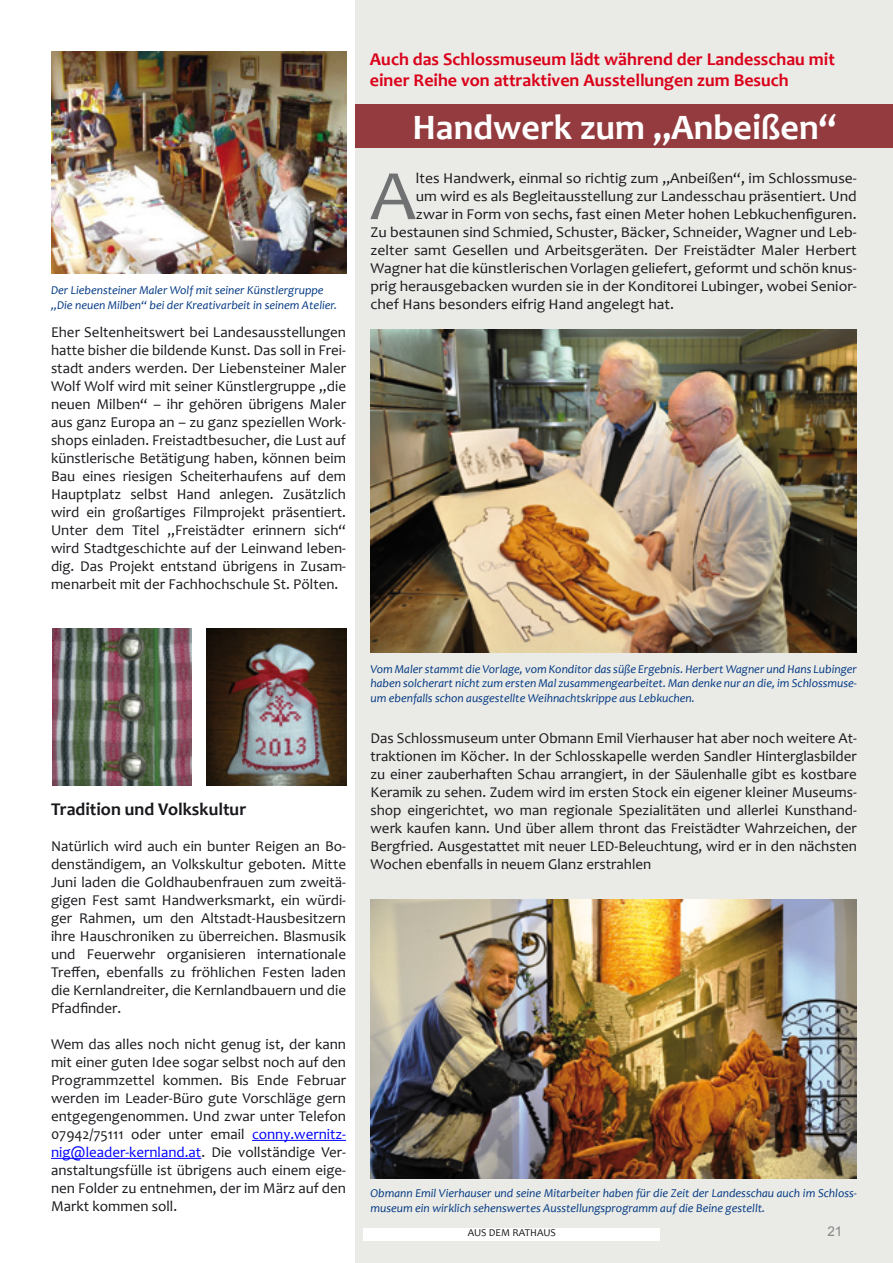
<style>
.page{position:relative;width:893px;height:1263px;background:#fff}
.page>*{position:absolute;margin:0;border:0;box-sizing:border-box;transform-origin:0 0}
.t1{font:71.7px "Candara";color:#707173;scale:1.04 1}
.t2{font:700 36px "Candara";color:#fff}
.t3{font:700 18px/21.6px "Candara";color:#da001a}
.t4{font:700 18px "Candara";color:#1a171c}
.t5{font:15px/18px "Candara";color:#1a171c;text-align:justify}
.t6{font:15px "Candara";color:#1a171c;scale:1.04 1}
.t7{font:13.5px "Arial";color:#87888a}
.t8{font:italic 12px/14.4px "Candara";color:#003883}
.t9{font:10.5px "Candara";color:#1a171c}
.s1{color:#00f}
</style>
<div class="page">
<div style="left:355px;top:0;width:538px;height:1263px;background:#eaeae6"></div>
<div style="left:355px;top:104px;width:538px;height:44px;background:#933b3e"></div>
<img style="left:51px;top:52px;width:295px;height:221px">
<img style="left:207px;top:628px;width:139px;height:158px">
<img style="left:52px;top:628px;width:139px;height:158px">
<hr style="left:252px;top:1140px;width:94px;height:1px;background:#00f">
<hr style="left:51px;top:1158px;width:150px;height:1px;background:#00f">
<img style="left:370px;top:330px;width:487px;height:322px">
<img style="left:370px;top:899px;width:487px;height:280px">
<div style="left:364px;top:1228px;width:296px;height:13px;background:#fff"></div>
<p class="t8" style="left:51px;top:283px;width:288px">Der Liebensteiner Maler Wolf mit seiner Künstlergruppe „Die neuen Milben“ bei der Kreativarbeit in seinem Atelier.</p>
<p class="t5" style="left:51px;top:323px;width:297px">Eher Seltenheitswert bei Landesausstellungen hatte bisher die bildende Kunst. Das soll in Frei&shy;stadt anders werden. Der Liebensteiner Maler Wolf Wolf wird mit seiner Künstlergruppe „die neuen Milben“ – ihr gehören übrigens Maler aus ganz Europa an – zu ganz speziellen Work&shy;shops einladen. Freistadtbesucher, die Lust auf künstlerische Betätigung haben, können beim Bau eines riesigen Scheiterhaufens auf dem Hauptplatz selbst Hand anlegen. Zusätzlich wird ein großartiges Filmprojekt präsentiert.<br>Unter dem Titel „Freistädter erinnern sich“ wird Stadtgeschichte auf der Leinwand leben&shy;dig. Das Projekt entstand übrigens in Zusam&shy;menarbeit mit der Fachhochschule St. Pölten.</p>
<p class="t3" style="left:370px;top:48px;width:466px">Auch das Schlossmuseum lädt während der Landesschau mit einer Reihe von attraktiven Ausstellungen zum Besuch</p>
<h2 class="t2" style="left:412px;top:105px;width:426px">Handwerk zum „Anbeißen“</h2>
<h1 class="t1" style="left:370px;top:153px;width:46px">A</h1>
<p class="t6" style="left:416px;top:169px;width:425px">ltes Handwerk, einmal so richtig zum „Anbeißen“, im Schlossmuse-</p>
<p class="t6" style="left:416px;top:187px;width:425px">um wird es als Begleitausstellung zur Landesschau präsentiert. Und</p>
<p class="t6" style="left:416px;top:205px;width:425px">zwar in Form von sechs, fast einen Meter hohen Lebkuchenfiguren.</p>
<p class="t6" style="left:370px;top:223px;width:469px">Zu bestaunen sind Schmied, Schuster, Bäcker, Schneider, Wagner und Leb-</p>
<p class="t6" style="left:370px;top:241px;width:469px">zelter samt Gesellen und Arbeitsgeräten. Der Freistädter Maler Herbert</p>
<p class="t6" style="left:370px;top:259px;width:469px">Wagner hat die künstlerischen Vorlagen geliefert, geformt und schön knus-</p>
<p class="t6" style="left:370px;top:277px;width:469px">prig herausgebacken wurden sie in der Konditorei Lubinger, wobei Senior-</p>
<p class="t6" style="left:370px;top:295px;width:293px">chef Hans besonders eifrig Hand angelegt hat.</p>
<p class="t4" style="left:51px;top:799px;width:197px">Tradition und Volkskultur</p>
<p class="t5" style="left:51px;top:837px;width:297px">Natürlich wird auch ein bunter Reigen an Bo&shy;denständigem, an Volkskultur geboten. Mitte Juni laden die Goldhaubenfrauen zum zweitä&shy;gigen Fest samt Handwerksmarkt, ein würdi&shy;ger Rahmen, um den Altstadt-Hausbesitzern ihre Hauschroniken zu überreichen. Blasmusik und Feuerwehr organisieren internationale Treffen, ebenfalls zu fröhlichen Festen laden die Kernlandreiter, die Kernlandbauern und die Pfadfinder.</p>
<p class="t5" style="left:51px;top:1035px;width:297px">Wem das alles noch nicht genug ist, der kann mit einer guten Idee sogar selbst noch auf den Programmzettel kommen. Bis Ende Februar werden im Leader-Büro gute Vorschläge gern entgegengenommen. Und zwar unter Telefon 07942/75111 oder unter email <span class="s1">conny.wernitz&shy;nig@leader-kernland.at</span>. Die vollständige Ver&shy;anstaltungsfülle ist übrigens auch einem eige&shy;nen Folder zu entnehmen, der im März auf den Markt kommen soll.</p>
<p class="t8" style="left:370px;top:662px;width:488px;text-align:justify">Vom Maler stammt die Vorlage, vom Konditor das süße Ergebnis. Herbert Wagner und Hans Lubinger haben solcherart nicht zum ersten Mal zusammengearbeitet. Man denke nur an die, im Schlossmuse&shy;um ebenfalls schon ausgestellte Weihnachtskrippe aus Lebkuchen.</p>
<p class="t5" style="left:370px;top:729px;width:488px">Das Schlossmuseum unter Obmann Emil Vierhauser hat aber noch weitere At&shy;traktionen im Köcher. In der Schlosskapelle werden Sandler Hinterglasbilder zu einer zauberhaften Schau arrangiert, in der Säulenhalle gibt es kostbare Keramik zu sehen. Zudem wird im ersten Stock ein eigener kleiner Museums&shy;shop eingerichtet, wo man regionale Spezialitäten und allerlei Kunsthand&shy;werk kaufen kann. Und über allem thront das Freistädter Wahrzeichen, der Bergfried. Ausgestattet mit neuer LED-Beleuchtung, wird er in den nächsten Wochen ebenfalls in neuem Glanz erstrahlen</p>
<p class="t8" style="left:370px;top:1186px;width:488px">Obmann Emil Vierhauser und seine Mitarbeiter haben für die Zeit der Landesschau auch im Schloss&shy;museum ein wirklich sehenswertes Ausstellungsprogramm auf die Beine gestellt.</p>
<p class="t9" style="left:468px;top:1226px;width:90px">AUS DEM RATHAUS</p>
<p class="t7" style="left:827px;top:1222px;width:17px">21</p>
</div>
